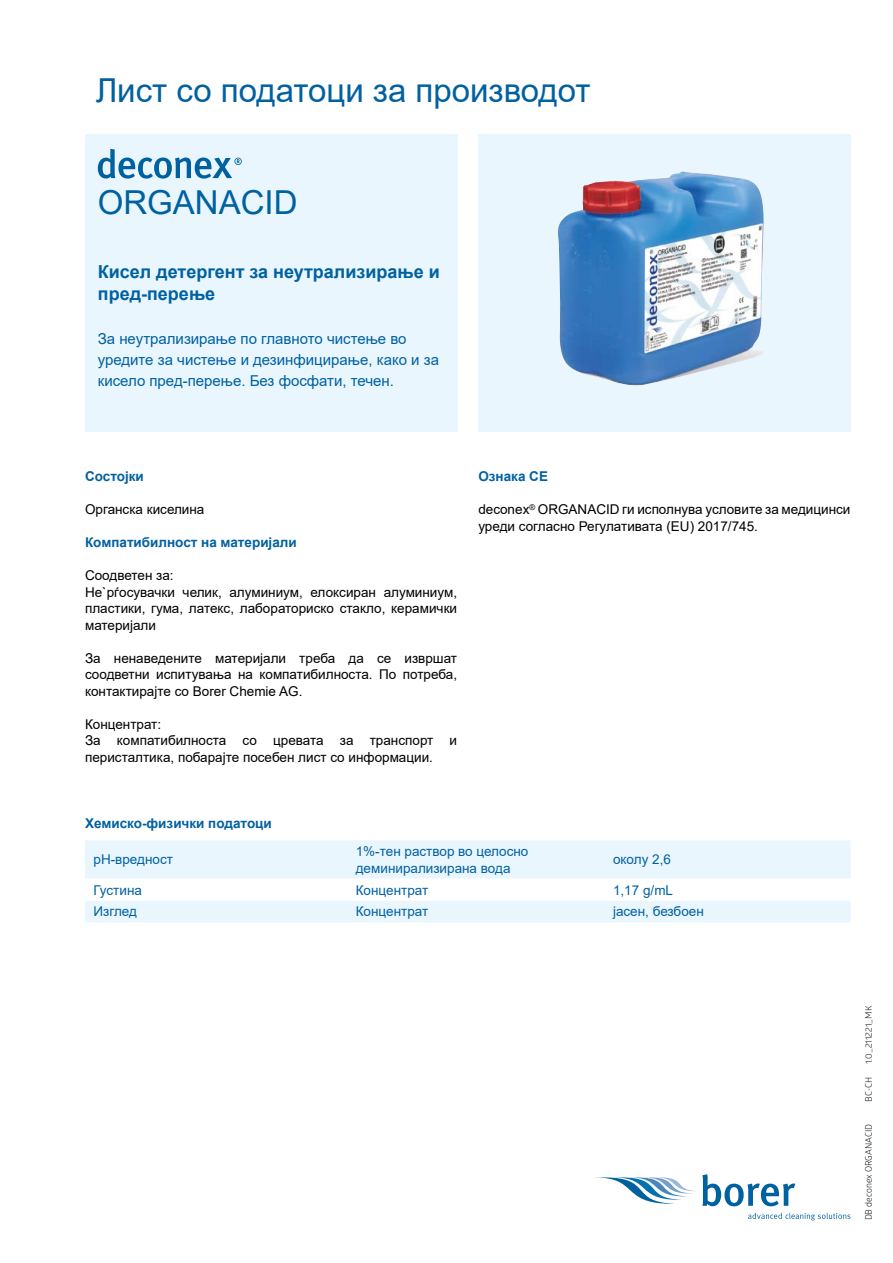
<style>
.page{position:relative;width:893px;height:1263px;background:#fff}
.page>*{position:absolute;margin:0;border:0;box-sizing:border-box;transform-origin:0 0}
.t1{font:33px "Arial";color:#0061a1}
.t2{font:700 18px/21.6px "Arial";color:#0061a1}
.t3{font:15px/21px "Arial";color:#0061a1}
.t4{font:13.5px/16.5px "Arial";color:#000}
.t5{font:13.5px/16.5px "Arial";color:#0061a1}
.t6{font:700 13.5px "Arial";color:#0061a1}
.t7{font:9px "Glober";color:#000}
</style>
<div class="page">
<svg style="left:595px;top:1174px;width:200px;height:32px"></svg>
<svg style="left:748px;top:1213px;width:102px;height:7px"></svg>
<div style="left:85px;top:134px;width:372px;height:298px;background:#eaf6fe"></div>
<svg style="left:98px;top:149px;width:144px;height:30px"></svg>
<div style="left:478px;top:134px;width:372px;height:298px;background:#eaf6fe"></div>
<img style="left:558px;top:171px;width:206px;height:214px">
<div style="left:85px;top:840px;width:766px;height:82px;background:#eaf6fe"></div>
<svg style="left:85px;top:879px;width:766px;height:21px"></svg>
<h1 class="t1" style="left:96px;top:67px;width:496px">Лист со податоци за производот</h1>
<h1 class="t1" style="left:98px;top:180px;width:201px">ORGANACID</h1>
<h2 class="t2" style="left:98px;top:262px;width:344px">Кисел детергент за неутрализирање и пред-перење</h2>
<p class="t3" style="left:98px;top:328px;width:343px">За неутрализирање по главното чистење во уредите за чистење и дезинфицирање, како и за кисело пред-перење. Без фосфати, течен.</p>
<p class="t6" style="left:85px;top:467px;width:60px">Состојки</p>
<p class="t4" style="left:85px;top:501px;width:121px">Органска киселина</p>
<p class="t6" style="left:85px;top:533px;width:213px">Компатибилност на материјали</p>
<p class="t4" style="left:85px;top:567px;width:374px">Соодветен за:<br>Не`рѓосувачки челик, алуминиум, елоксиран алуминиум, пластики, гума, латекс, лабораториско стакло, керамички материјали</p>
<p class="t4" style="left:85px;top:649px;width:374px;text-align:justify">За ненаведените материјали треба да се извршат соодветни испитувања на компатибилноста. По потреба, контактирајте со Borer Chemie AG.</p>
<p class="t4" style="left:85px;top:715px;width:374px">Концентрат:<br>За компатибилноста со цревата за транспорт и перисталтика, побарајте посебен лист со информации.</p>
<p class="t6" style="left:478px;top:467px;width:71px">Ознака CE</p>
<p class="t4" style="left:478px;top:501px;width:374px">deconex<sup>®</sup> ORGANACID ги исполнува условите за медицинси уреди согласно Регулативата (EU) 2017/745.</p>
<p class="t6" style="left:85px;top:813px;width:188px">Хемиско-физички податоци</p>
<p class="t5" style="left:94px;top:851px;width:81px">pH-вредност</p>
<p class="t5" style="left:356px;top:843px;width:174px">1%-тен раствор во целосно деминирализирана вода</p>
<p class="t5" style="left:613px;top:851px;width:59px">околу 2,6</p>
<p class="t5" style="left:94px;top:881px;width:50px">Густина</p>
<p class="t5" style="left:356px;top:881px;width:74px">Концентрат</p>
<p class="t5" style="left:613px;top:881px;width:62px">1,17 g/mL</p>
<p class="t5" style="left:94px;top:903px;width:45px">Изглед</p>
<p class="t5" style="left:356px;top:903px;width:74px">Концентрат</p>
<p class="t5" style="left:613px;top:903px;width:92px">јасен, безбоен</p>
<p class="t7" style="left:862px;top:1064px;width:60px;rotate:-90deg">1.0_211221_MK</p>
<p class="t7" style="left:862px;top:1101px;width:26px;rotate:-90deg">BC-CH</p>
<p class="t7" style="left:862px;top:1220px;width:98px;rotate:-90deg">DB deconex ORGANACID</p>
</div>
